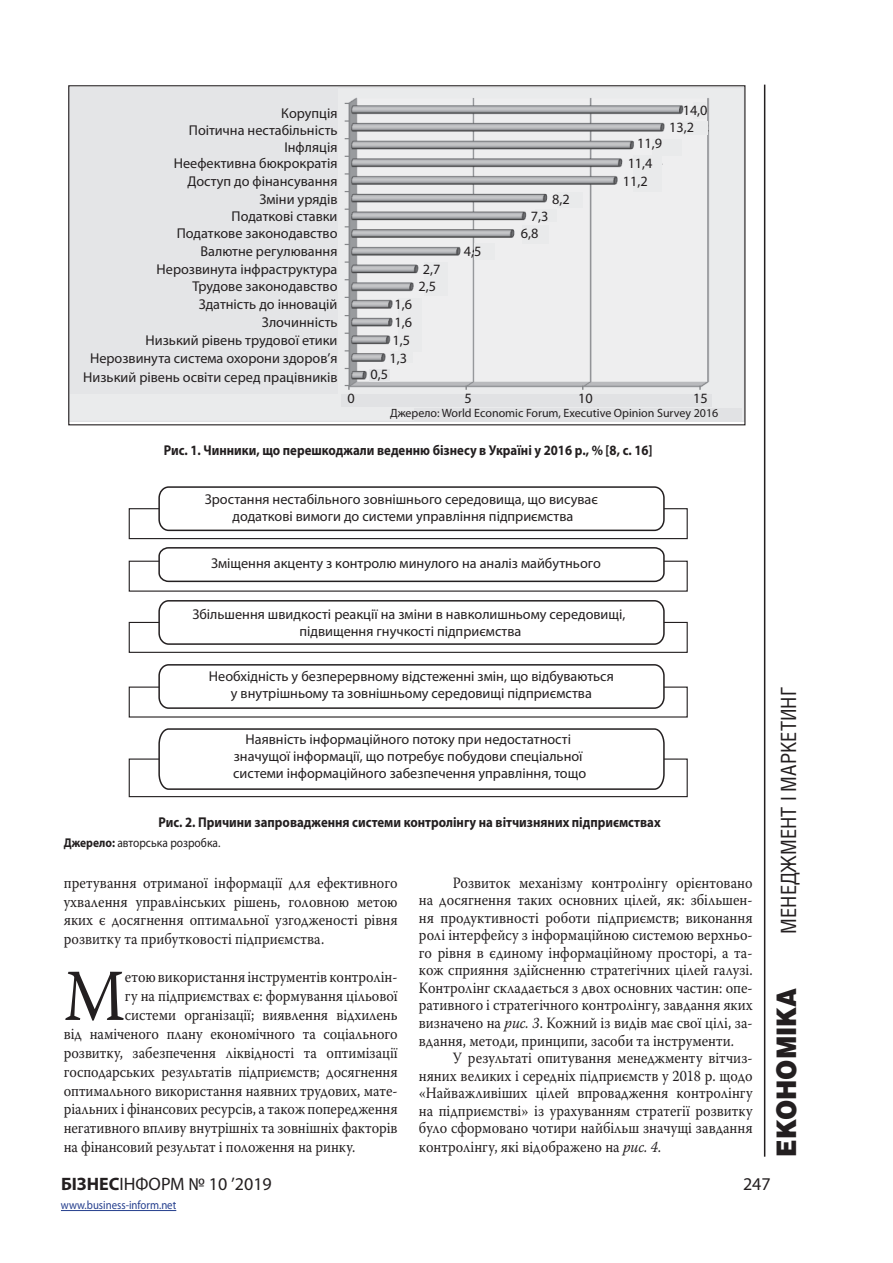
<style>
.page{position:relative;width:893px;height:1263px;background:#fff}
.page>*{position:absolute;margin:0;border:0;box-sizing:border-box;transform-origin:0 0}
.Osnova{font:73.05px "Warnock Pro";color:#231f20;scale:.9 1}
.t1{font:900 27px "Helios";color:#231f20;scale:.9 1}
.t2{font:21px "Helios Cond";color:#231f20}
.t3{font:18px "Myriad Pro";color:#231f20}
.Osnova-2{font:15.75px/17.5px "Warnock Pro";letter-spacing:-.005em;color:#231f20;text-align:justify;scale:.9 1}
.t4{font:14.25px/17.1px "Myriad Pro";color:#231f20;text-align:center}
.Title_table{font:700 14.25px "Myriad Pro";color:#231f20;scale:.9 1}
.Snoska{font:12.75px "Myriad Pro";color:#231f20;scale:.9 1}
.t5{font:12px "Myriad Pro";color:#231f20}
.t6{font:12px "Myriad Pro";color:#253f8e;scale:.9 1}
.s1{font-weight:700}
.s2{font-style:italic}
</style>
<div class="page">
<hr style="left:764px;top:85px;width:1px;height:1072px;background:#231f20">
<hr style="left:61px;top:1210px;width:115px;height:1px;background:#253f8e">
<img style="left:70px;top:88px;width:673px;height:334px">
<div style="left:415px;top:408px;width:327px;height:14px;background:#e1e2e4"></div>
<div style="left:342px;top:394px;width:370px;height:13px;background:#e1e2e4"></div>
<div style="left:69px;top:88px;width:269px;height:306px;background:#e4e5e7"></div>
<div style="left:370px;top:370px;width:20px;height:12px;background:#e4e5e7"></div>
<div style="left:390px;top:352px;width:22px;height:11px;background:#e9eaeb"></div>
<div style="left:399px;top:298px;width:23px;height:54px;background:#e9eaeb"></div>
<div style="left:424px;top:263px;width:24px;height:33px;background:#e9eaeb"></div>
<div style="left:475px;top:244px;width:20px;height:16px;background:#e9eaeb"></div>
<div style="left:523px;top:226px;width:26px;height:18px;background:#e9eaeb"></div>
<div style="left:536px;top:209px;width:21px;height:12px;background:#e9eaeb"></div>
<div style="left:557px;top:192px;width:26px;height:15px;background:#e9eaeb"></div>
<div style="left:634px;top:156px;width:28px;height:36px;background:#e9eaeb"></div>
<div style="left:653px;top:140px;width:29px;height:16px;background:#e9eaeb"></div>
<div style="left:682px;top:122px;width:26px;height:13px;background:#e9eaeb"></div>
<div style="left:693px;top:102px;width:13px;height:16px;background:#e9eaeb"></div>
<div style="left:158px;top:547px;width:507px;height:35px;border:2px solid #231f20;border-radius:9px"></div>
<svg style="left:128px;top:486px;width:560px;height:54px"></svg>
<svg style="left:128px;top:728px;width:560px;height:70px"></svg>
<svg style="left:128px;top:560px;width:560px;height:32px"></svg>
<svg style="left:128px;top:600px;width:560px;height:53px"></svg>
<svg style="left:128px;top:664px;width:560px;height:54px"></svg>
<p class="t4" style="left:281px;top:104px;width:58px">Корупція</p>
<p class="t4" style="left:174px;top:121px;width:165px;text-align:right">Поітична нестабільність<br>Інфляція<br>Неефективна бюкрократія</p>
<p class="t4" style="left:177px;top:172px;width:162px;text-align:right">Доступ до фінансування<br>Зміни урядів<br>Податкові ставки<br>Податкове законодавство</p>
<p class="t4" style="left:157px;top:242px;width:182px;line-height:18px;text-align:right">Валютне регулювання<br>Нерозвинута інфраструктура</p>
<p class="t4" style="left:192px;top:277px;width:147px;line-height:18px">Трудове законодавство<br>Здатність до інновацій</p>
<p class="t4" style="left:83px;top:312px;width:256px;line-height:18.3px;text-align:right">Злочинність<br>Низький рівень трудової етики<br>Нерозвинута система охорони здоров’я<br>Низький рівень освіти серед працівників</p>
<p class="t4" style="left:683px;top:101px;width:26px">14,0</p>
<p class="t4" style="left:423px;top:260px;width:19px">2,7</p>
<p class="t4" style="left:418px;top:277px;width:19px">2,5</p>
<p class="t4" style="left:394px;top:295px;width:19px">1,6</p>
<p class="t4" style="left:394px;top:313px;width:19px">1,6</p>
<p class="t4" style="left:392px;top:331px;width:19px">1,5</p>
<p class="t4" style="left:389px;top:349px;width:19px">1,3</p>
<p class="t4" style="left:370px;top:365px;width:19px">0,5</p>
<p class="t4" style="left:464px;top:242px;width:19px">4,5</p>
<p class="t4" style="left:552px;top:190px;width:19px">8,2</p>
<p class="t4" style="left:531px;top:207px;width:19px">7,3</p>
<p class="t4" style="left:521px;top:224px;width:19px">6,8</p>
<p class="t4" style="left:637px;top:134px;width:26px">11,9</p>
<p class="t4" style="left:628px;top:155px;width:26px">11,4</p>
<p class="t4" style="left:623px;top:173px;width:26px">11,2</p>
<p class="t4" style="left:669px;top:119px;width:26px">13,2</p>
<p class="t4" style="left:348px;top:389px;width:9px">0</p>
<p class="t4" style="left:465px;top:389px;width:9px">5</p>
<p class="t4" style="left:578px;top:389px;width:16px">10</p>
<p class="t4" style="left:693px;top:389px;width:16px">15</p>
<p class="t5" style="left:390px;top:406px;width:330px">Джерело: World Economic Forum, Executive Opinion Survey 2016</p>
<p class="Title_table" style="left:164px;top:441px;width:545px">Рис. 1. Чинники, що перешкоджали веденню бізнесу в Україні у 2016 р., % [8, с. 16]</p>
<p class="t4" style="left:205px;top:490px;width:395px">Зростання нестабільного зовнішнього середовища, що висуває додаткові вимоги до системи управління підприємства</p>
<p class="t4" style="left:211px;top:554px;width:391px">Зміщення акценту з контролю минулого на аналіз майбутнього</p>
<p class="t4" style="left:192px;top:605px;width:435px">Збільшення швидкості реакції на зміни в навколишньому середовищі, підвищення гнучкості підприємства</p>
<p class="t4" style="left:209px;top:667px;width:406px">Необхідність у безперервному відстеженні змін, що відбуваються у внутрішньому та зовнішньому середовищі підприємства</p>
<p class="t4" style="left:233px;top:730px;width:354px">Наявність інформаційного потоку при недостатності значущої інформації, що потребує побудови спеціальної системи інформаційного забезпечення управління, тощо</p>
<p class="Title_table" style="left:158px;top:813px;width:560px">Рис. 2. Причини запровадження системи контролінгу на вітчизняних підприємствах</p>
<p class="Snoska" style="left:64px;top:834px;width:176px"><span class="s1">Джерело:</span> авторська розробка.</p>
<p class="Osnova-2" style="left:64px;top:873px;width:372px;line-height:18.9px">претування отриманої інформації для ефективного ухвалення управлінських рішень, головною метою яких є досягнення оптимальної узгодженості рівня розвитку та прибутковості підприємства.</p>
<p class="Osnova" style="left:64px;top:952px;width:70px">М</p>
<p class="Osnova-2" style="left:125px;top:968px;width:305px">етою використання інструментів контролін-</p>
<p class="Osnova-2" style="left:419px;top:873px;width:372px;text-indent:34px">Розвиток механізму контролінгу орієнтовано на досягнення таких основних цілей, як: збільшен&shy;ня продуктивності роботи підприємств; виконання ролі інтерфейсу з інформаційною системою верхньо&shy;го рівня в єдиному інформаційному просторі, а та&shy;кож сприяння здійсненню стратегічних цілей галузі.<br>Контролінг складається з двох основних частин: опе&shy;ративного і стратегічного контролінгу, завдання яких визначено на <span class="s2">рис. 3</span>. Кожний із видів має свої цілі, за&shy;вдання, методи, принципи, засоби та інструменти.</p>
<p class="Osnova-2" style="left:419px;top:1049px;width:372px;text-indent:34px">У результаті опитування менеджменту вітчиз&shy;няних великих і середніх підприємств у 2018 р. щодо «Найважливіших цілей впровадження контролінгу на підприємстві» із урахуванням стратегії розвитку було сформовано чотири найбільш значущі завдання контролінгу, які відображено на <span class="s2">рис. 4</span>.</p>
<p class="Osnova-2" style="left:125px;top:987px;width:305px">гу на підприємствах є: формування цільової</p>
<p class="Osnova-2" style="left:125px;top:1006px;width:305px">системи організації; виявлення відхилень</p>
<p class="Osnova-2" style="left:64px;top:1024px;width:372px">від наміченого плану економічного та соціального</p>
<p class="Osnova-2" style="left:64px;top:1043px;width:372px">розвитку, забезпечення ліквідності та оптимізації</p>
<p class="Osnova-2" style="left:64px;top:1062px;width:372px">господарських результатів підприємств; досягнення</p>
<p class="Osnova-2" style="left:64px;top:1081px;width:372px">оптимального використання наявних трудових, мате-</p>
<p class="Osnova-2" style="left:64px;top:1100px;width:372px">ріальних і фінансових ресурсів, а також попередження</p>
<p class="Osnova-2" style="left:64px;top:1119px;width:372px">негативного впливу внутрішніх та зовнішніх факторів</p>
<p class="Osnova-2" style="left:64px;top:1138px;width:325px">на фінансовий результат і положення на ринку.</p>
<h3 class="t2" style="left:776px;top:934px;width:248px;rotate:-90deg">МЕНЕДЖМЕНТ І МАРКЕТИНГ</h3>
<h2 class="t1" style="left:769px;top:1157px;width:189px;rotate:-90deg">ЕКОНОМІКА</h2>
<p class="t3" style="left:61px;top:1173px;width:212px"><span class="s1">БІЗНЕС</span>ІНФОРМ № 10 ’2019</p>
<p class="t3" style="left:743px;top:1173px;width:29px">247</p>
<p class="t6" style="left:61px;top:1198px;width:130px">www.business-inform.net</p>
</div>
